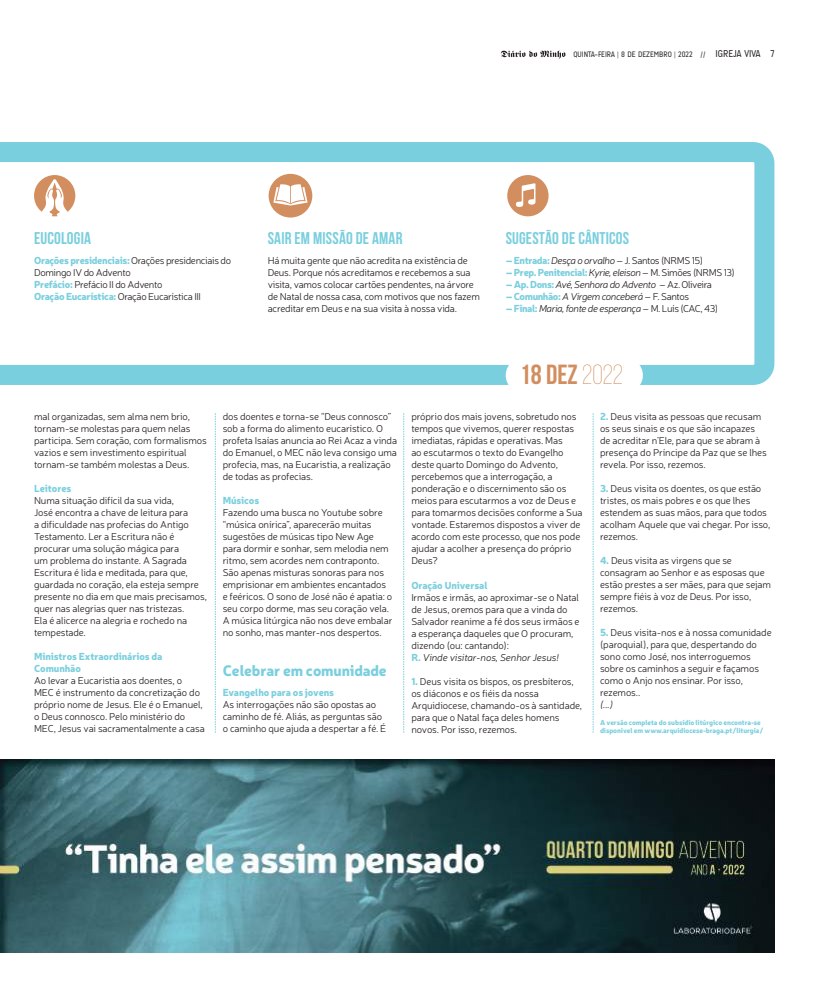
<style>
.page{position:relative;width:817px;height:993px;background:#fff}
.page>*{position:absolute;margin:0;border:0;box-sizing:border-box;transform-origin:0 0}
.t1{font:700 27.7px "Bebas Neue";color:#d28e5e}
.t2{font:700 17px "Bebas Neue";letter-spacing:.01em;color:#7acfde}
.t3{font:900 15px "Neris";letter-spacing:-.01em;color:#7acfde}
.t4{font:300 10px/12px "Neris";letter-spacing:-.01em;color:#241f1f}
.t5{font:300 10px/12px "Neris";letter-spacing:-.03em;color:#241f1f}
.t6{font:italic 300 10px "Neris";letter-spacing:-.04em;color:#241f1f}
.t7{font:900 10px/12px "Neris";letter-spacing:-.01em;color:#7acfde}
.t8{font:900 10px "Neris";letter-spacing:-.04em;color:#7acfde}
.t9{font:300 10px "Neris";letter-spacing:-.04em;color:#241f1f}
.t10{font:8px "A Udimat";color:#241f1f}
.t11{font:900 7px/8.4px "Neris";letter-spacing:-.01em;color:#7acfde}
.s1{font-size:10px}
.s2{font-weight:900;color:#7acfde}
.s3{font-style:italic}
.s4{font-weight:300;font-style:italic;color:#241f1f}
.s5{font-weight:300;color:#241f1f}
.s6{font-weight:900;font-style:normal;color:#7acfde}
.s7{font-style:normal}
.s8{font-weight:300}
</style>
<div class="page">
<svg style="left:500px;top:51px;width:65px;height:8px"></svg>
<svg style="left:0;top:142px;width:774px;height:243px"></svg>
<img style="left:0;top:759px;width:774px;height:192px">
<svg style="left:507px;top:175px;width:41px;height:41px"></svg>
<div style="left:34px;top:175px;width:41px;height:41px;background:#d28e5e;border-radius:50%"></div>
<svg style="left:37px;top:179px;width:35px;height:37px"></svg>
<div style="left:268px;top:174px;width:44px;height:43px;background:#d28e5e;border-radius:50%"></div>
<svg style="left:273px;top:184px;width:34px;height:21px"></svg>
<svg style="left:215px;top:413px;width:1px;height:319px"></svg>
<svg style="left:403px;top:413px;width:1px;height:319px"></svg>
<svg style="left:592px;top:413px;width:1px;height:319px"></svg>
<div style="left:523px;top:358px;width:102px;height:34px;background:#fff"></div>
<p class="t10" style="left:573px;top:50px;width:202px">QUINTA-FEIRA | 8 DE DEZEMBRO | 2022 // <span class="s1">IGREJA VIVA 7</span></p>
<h2 class="t2" style="left:34px;top:228px;width:58px">EUCOLOGIA</h2>
<p class="t5" style="left:34px;top:254px;width:199px"><span class="s2">Orações presidenciais:</span> Orações presidenciais do Domingo IV do Advento<br><span class="s2">Prefácio:</span> Prefácio II do Advento<br><span class="s2">Oração Eucarística:</span> Oração Eucarística III</p>
<h2 class="t2" style="left:268px;top:228px;width:136px">SAIR EM MISSÃO DE AMAR</h2>
<p class="t4" style="left:268px;top:254px;width:214px">Há muita gente que não acredita na existência de Deus. Porque nós acreditamos e recebemos a sua visita, vamos colocar cartões pendentes, na árvore de Natal de nossa casa, com motivos que nos fazem acreditar em Deus e na sua visita à nossa vida.</p>
<h2 class="t2" style="left:505px;top:228px;width:125px">SUGESTÃO DE CÂNTICOS</h2>
<p class="t9" style="left:505px;top:254px;width:199px"><span class="s2">– Entrada:</span> <span class="s3">Desça o orvalho</span> – J. Santos (NRMS 15)</p>
<p class="t8" style="left:505px;top:265px;width:231px">– Prep. Penitencial: <span class="s4">Kyrie, eleison</span> <span class="s5">– M. Simões (NRMS 13)</span></p>
<p class="t6" style="left:505px;top:278px;width:207px"><span class="s6">– Ap. Dons:</span> Avé, Senhora do Advento <span class="s7">– Az. Oliveira</span></p>
<p class="t6" style="left:505px;top:290px;width:185px"><span class="s6">– Comunhão:</span> A Virgem conceberá <span class="s7">– F. Santos</span></p>
<p class="t6" style="left:505px;top:302px;width:214px"><span class="s6">– Final:</span> Maria, fonte de esperança <span class="s7">– M. Luís (CAC, 43)</span></p>
<h1 class="t1" style="left:520px;top:359px;width:105px">18 DEZ <span class="s8">2022</span></h1>
<p class="t4" style="left:34px;top:409px;width:174px">mal organizadas, sem alma nem brio, tornam-se molestas para quem nelas participa. Sem coração, com formalismos vazios e sem investimento espiritual tornam-se também molestas a Deus.</p>
<p class="t7" style="left:34px;top:481px;width:39px">Leitores</p>
<p class="t4" style="left:34px;top:493px;width:174px">Numa situação difícil da sua vida,<br>José encontra a chave de leitura para<br>a dificuldade nas profecias do Antigo Testamento. Ler a Escritura não é procurar uma solução mágica para<br>um problema do instante. A Sagrada Escritura é lida e meditada, para que, guardada no coração, ela esteja sempre presente no dia em que mais precisamos, quer nas alegrias quer nas tristezas.<br>Ela é alicerce na alegria e rochedo na tempestade.</p>
<p class="t7" style="left:34px;top:649px;width:130px">Ministros Extraordinários da<br>Comunhão</p>
<p class="t4" style="left:34px;top:673px;width:172px">Ao levar a Eucaristia aos doentes, o<br>MEC é instrumento da concretização do próprio nome de Jesus. Ele é o Emanuel, o Deus connosco. Pelo ministério do MEC, Jesus vai sacramentalmente a casa</p>
<p class="t4" style="left:223px;top:410px;width:176px">dos doentes e torna-se “Deus connosco” sob a forma do alimento eucarístico. O profeta Isaías anuncia ao Rei Acaz a vinda do Emanuel, o MEC não leva consigo uma profecia, mas, na Eucaristia, a realização de todas as profecias.</p>
<p class="t7" style="left:223px;top:493px;width:38px">Músicos</p>
<p class="t4" style="left:223px;top:506px;width:171px">Fazendo uma busca no Youtube sobre “música onírica”, aparecerão muitas sugestões de músicas tipo New Age para dormir e sonhar, sem melodia nem ritmo, sem acordes nem contraponto.<br>São apenas misturas sonoras para nos emprisionar em ambientes encantados e feéricos. O sono de José não é apatia: o seu corpo dorme, mas seu coração vela.<br>A música litúrgica não nos deve embalar no sonho, mas manter-nos despertos.</p>
<h3 class="t3" style="left:223px;top:659px;width:165px">Celebrar em comunidade</h3>
<p class="t7" style="left:223px;top:685px;width:113px">Evangelho para os jovens</p>
<p class="t4" style="left:223px;top:698px;width:165px">As interrogações não são opostas ao caminho de fé. Aliás, as perguntas são o caminho que ajuda a despertar a fé. É</p>
<p class="t4" style="left:411px;top:410px;width:173px">próprio dos mais jovens, sobretudo nos tempos que vivemos, querer respostas imediatas, rápidas e operativas. Mas<br>ao escutarmos o texto do Evangelho deste quarto Domingo do Advento, percebemos que a interrogação, a ponderação e o discernimento são os meios para escutarmos a voz de Deus e para tomarmos decisões conforme a Sua vontade. Estaremos dispostos a viver de acordo com este processo, que nos pode ajudar a acolher a presença do próprio Deus?</p>
<p class="t7" style="left:411px;top:578px;width:78px">Oração Universal</p>
<p class="t4" style="left:411px;top:590px;width:170px">Irmãos e irmãs, ao aproximar-se o Natal de Jesus, oremos para que a vinda do Salvador reanime a fé dos seus irmãos e a esperança daqueles que O procuram, dizendo (ou: cantando):<br><span class="s2">R.</span> <span class="s3">Vinde visitar-nos, Senhor Jesus!</span></p>
<p class="t4" style="left:411px;top:674px;width:172px"><span class="s2">1.</span> Deus visita os bispos, os presbíteros, os diáconos e os fiéis da nossa Arquidiocese, chamando-os à santidade, para que o Natal faça deles homens novos. Por isso, rezemos.</p>
<p class="t4" style="left:600px;top:410px;width:168px"><span class="s2">2.</span> Deus visita as pessoas que recusam os seus sinais e os que são incapazes de acreditar n’Ele, para que se abram à presença do Príncipe da Paz que se lhes revela. Por isso, rezemos.</p>
<p class="t4" style="left:600px;top:482px;width:172px"><span class="s2">3.</span> Deus visita os doentes, os que estão tristes, os mais pobres e os que lhes estendem as suas mãos, para que todos acolham Aquele que vai chegar. Por isso, rezemos.</p>
<p class="t4" style="left:600px;top:554px;width:173px"><span class="s2">4.</span> Deus visita as virgens que se consagram ao Senhor e as esposas que estão prestes a ser mães, para que sejam sempre fiéis à voz de Deus. Por isso, rezemos.</p>
<p class="t4" style="left:600px;top:626px;width:173px"><span class="s2">5.</span> Deus visita-nos e à nossa comunidade (paroquial), para que, despertando do sono como José, nos interroguemos sobre os caminhos a seguir e façamos como o Anjo nos ensinar. Por isso, rezemos..</p>
<p class="t6" style="left:600px;top:698px;width:15px">(...)</p>
<p class="t11" style="left:600px;top:717px;width:165px">A versão completa do subsídio litúrgico encontra-se disponível em www.arquidiocese-braga.pt/liturgia/</p>
</div>
